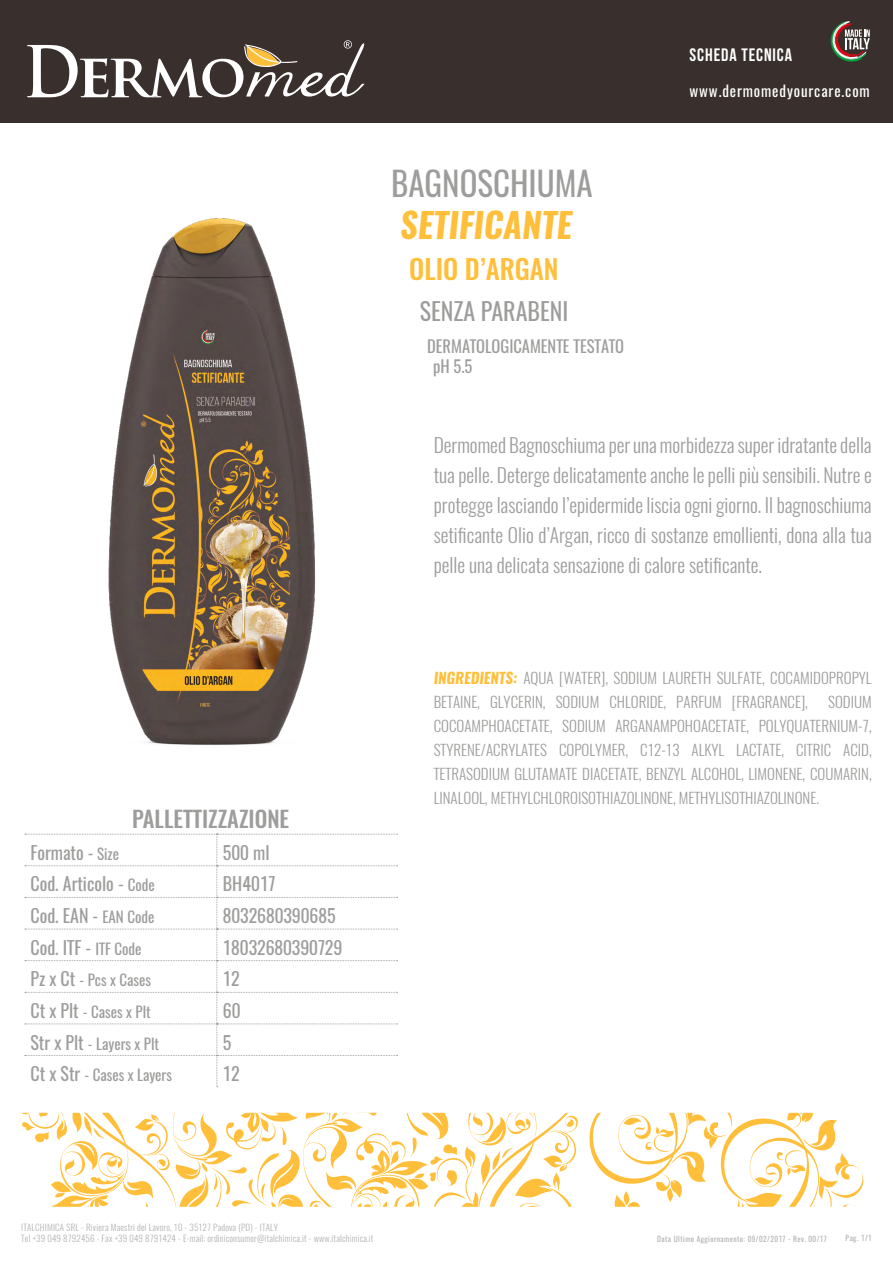
<style>
.page{position:relative;width:893px;height:1263px;background:#fff}
.page>*{position:absolute;margin:0;border:0;box-sizing:border-box;transform-origin:0 0}
.t1{font:italic 700 34.5px "Oswald";color:#ffbf3b}
.t2{font:33px "Oswald";color:#9d9d9c}
.t3{font:500 27px "Oswald";color:#ffbf3b}
.t4{font:24px "Oswald";color:#9d9d9c}
.t5{font:500 22.5px "Oswald";color:#9d9d9c}
.t6{font:300 19.5px/30px "Oswald";color:#9d9d9c;text-align:justify}
.t7{font:18px "Oswald";color:#9d9d9c}
.t8{font:700 18px "Bebas Neue";letter-spacing:.05em;color:#fff}
.t9{font:16.5px/19.8px "Oswald";color:#9d9d9c}
.t10{font:300 15px/24px "Oswald";color:#9d9d9c}
.t11{font:15px "Oswald";color:#9d9d9c}
.t12{font:15px "Oswald";letter-spacing:.06em;color:#fff}
.t13{font:300 9px/10.5px "Oswald";letter-spacing:.02em;color:#b3b2b2}
.t14{font:7.5px "Oswald";letter-spacing:.06em;color:#b3b2b2}
.s1{font-size:15px}
.s2{font-size:18px}
.s3{font-weight:700;font-style:italic;color:#ffbf3b}
</style>
<div class="page">
<svg style="left:25px;top:834px;width:372px;height:253px"></svg>
<svg style="left:21px;top:1113px;width:843px;height:94px"></svg>
<div style="left:0;top:0;width:893px;height:123px;background:#392f2c"></div>
<svg style="left:831px;top:21px;width:39px;height:41px"></svg>
<svg style="left:27px;top:40px;width:338px;height:58px"></svg>
<img style="left:108px;top:218px;width:208px;height:527px">
<h3 class="t5" style="left:132px;top:803px;width:159px">PALLETTIZZAZIONE</h3>
<p class="t7" style="left:30px;top:840px;width:90px">Formato - <span class="s1">Size</span></p>
<p class="t7" style="left:223px;top:840px;width:48px">500 ml</p>
<p class="t7" style="left:30px;top:872px;width:126px">Cod. Articolo - <span class="s1">Code</span></p>
<p class="t7" style="left:223px;top:872px;width:54px">BH4017</p>
<p class="t7" style="left:30px;top:903px;width:125px">Cod. EAN - <span class="s1">EAN Code</span></p>
<p class="t7" style="left:223px;top:903px;width:114px">8032680390685</p>
<p class="t7" style="left:30px;top:935px;width:113px">Cod. ITF - <span class="s1">ITF Code</span></p>
<p class="t7" style="left:223px;top:935px;width:121px">18032680390729</p>
<p class="t11" style="left:30px;top:970px;width:122px"><span class="s2">Pz x Ct</span> - Pcs x Cases</p>
<p class="t7" style="left:223px;top:966px;width:19px">12</p>
<p class="t11" style="left:30px;top:1001px;width:122px"><span class="s2">Ct x Plt</span> - Cases x Plt</p>
<p class="t7" style="left:223px;top:998px;width:19px">60</p>
<p class="t11" style="left:30px;top:1033px;width:130px"><span class="s2">Str x Plt</span> - Layers x Plt</p>
<p class="t7" style="left:223px;top:1030px;width:10px">5</p>
<p class="t11" style="left:30px;top:1065px;width:143px"><span class="s2">Ct x Str</span> - Cases x Layers</p>
<p class="t7" style="left:223px;top:1061px;width:19px">12</p>
<p class="t8" style="left:690px;top:44px;width:104px">SCHEDA TECNICA</p>
<h2 class="t2" style="left:391px;top:160px;width:203px">BAGNOSCHIUMA</h2>
<h1 class="t1" style="left:400px;top:201px;width:173px">SETIFICANTE</h1>
<h3 class="t3" style="left:409px;top:250px;width:151px">OLIO D’ARGAN</h3>
<h3 class="t4" style="left:420px;top:295px;width:150px">SENZA PARABENI</h3>
<p class="t9" style="left:433px;top:336px;width:192px;text-indent:-6px">DERMATOLOGICAMENTE TESTATO pH 5.5</p>
<p class="t12" style="left:689px;top:81px;width:182px">www.dermomedyourcare.com</p>
<p class="t6" style="left:434px;top:430px;width:439px">Dermomed Bagnoschiuma per una morbidezza super idratante della tua pelle. Deterge delicatamente anche le pelli più sensibili. Nutre e protegge lasciando l’epidermide liscia ogni giorno. Il bagnoschiuma setificante Olio d’Argan, ricco di sostanze emollienti, dona alla tua pelle una delicata sensazione di calore setificante.</p>
<p class="t10" style="left:434px;top:666px;width:439px"><span class="s3">INGREDIENTS:</span> AQUA [WATER], SODIUM LAURETH SULFATE, COCAMIDOPROPYL<br>BETAINE, GLYCERIN, SODIUM CHLORIDE, PARFUM [FRAGRANCE],</p>
<p class="t10" style="left:434px;top:690px;width:439px;text-align:justify;text-indent:394px">SODIUM COCOAMPHOACETATE, SODIUM ARGANAMPOHOACETATE, POLYQUATERNIUM-7, STYRENE/ACRYLATES COPOLYMER, C12-13 ALKYL LACTATE, CITRIC ACID, TETRASODIUM GLUTAMATE DIACETATE, BENZYL ALCOHOL, LIMONENE, COUMARIN, LINALOOL, METHYLCHLOROISOTHIAZOLINONE, METHYLISOTHIAZOLINONE.</p>
<p class="t13" style="left:21px;top:1222px;width:354px">ITALCHIMICA SRL - Riviera Maestri del Lavoro, 10 - 35127 Padova (PD) - ITALY<br>Tel +39 049 8792456 - Fax +39 049 8791424 - E-mail: ordiniconsumer@italchimica.it - www.italchimica.it</p>
<p class="t14" style="left:657px;top:1233px;width:171px">Data Ultimo Aggiornamento: 09/02/2017 - Rev. 00/17</p>
<p class="t14" style="left:846px;top:1232px;width:28px">Pag. 1/1</p>
</div>
